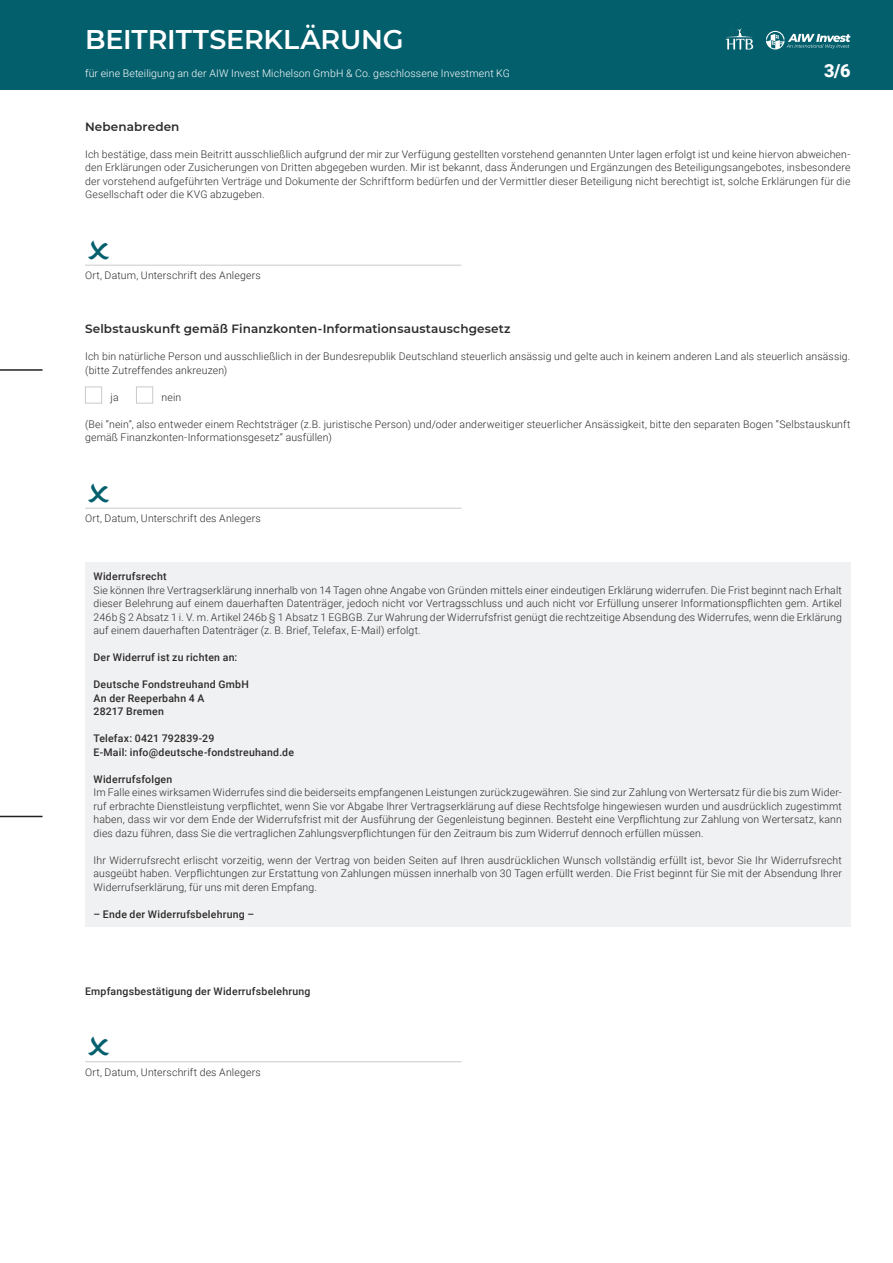
<style>
.page{position:relative;width:893px;height:1263px;background:#fff}
.page>*{position:absolute;margin:0;border:0;box-sizing:border-box;transform-origin:0 0}
.t1{font:600 27px "Montserrat";letter-spacing:-.005em;color:#fff}
.t2{font:900 18px "Roboto";color:#fff}
.t3{font:600 12px "Montserrat";letter-spacing:.01em;color:#2e2b2c}
.t4{font:300 10.5px/13.5px "Roboto";letter-spacing:.015em;color:#2e2b2c;text-align:justify}
.t5{font:500 10.5px/13.5px "Roboto";letter-spacing:.025em;color:#2e2b2c}
.t6{font:300 10.5px "Roboto";letter-spacing:.015em;color:#fff}
</style>
<div class="page">
<hr style="left:0;top:369px;width:43px;height:2px;background:#231f20">
<hr style="left:0;top:816px;width:43px;height:1px;background:#231f20">
<div style="left:0;top:0;width:893px;height:90px;background:#045f6d"></div>
<svg style="left:766px;top:31px;width:84px;height:19px"></svg>
<svg style="left:726px;top:28px;width:27px;height:22px"></svg>
<hr style="left:85px;top:265px;width:376px;height:1px;background:#c9cacc">
<hr style="left:85px;top:508px;width:376px;height:1px;background:#c9cacc">
<hr style="left:85px;top:1061px;width:376px;height:1px;background:#c9cacc">
<div style="left:85px;top:386px;width:17px;height:18px;background:#fff;border:1px solid #c9cacc"></div>
<div style="left:136px;top:386px;width:17px;height:18px;background:#fff;border:1px solid #c9cacc"></div>
<div style="left:85px;top:562px;width:765px;height:365px;background:#f0f1f2"></div>
<h1 class="t1" style="left:85px;top:20px;width:320px">BEITRITTSERKLÄRUNG</h1>
<p class="t6" style="left:85px;top:65px;width:426px">für eine Beteiligung an der AIW Invest Michelson GmbH &amp; Co. geschlossene Investment KG</p>
<h2 class="t2" style="left:824px;top:57px;width:28px">3/6</h2>
<p class="t3" style="left:85px;top:118px;width:96px">Nebenabreden</p>
<p class="t4" style="left:85px;top:147px;width:767px">Ich bestätige, dass mein Beitritt ausschließlich aufgrund der mir zur Verfügung gestellten vorstehend genannten Unter lagen erfolgt ist und keine hiervon abweichen&shy;den Erklärungen oder Zusicherungen von Dritten abgegeben wurden. Mir ist bekannt, dass Änderungen und Ergänzungen des Beteiligungsangebotes, insbesondere der vorstehend aufgeführten Verträge und Dokumente der Schriftform bedürfen und der Vermittler dieser Beteiligung nicht berechtigt ist, solche Erklärungen für die Gesellschaft oder die KVG abzugeben.</p>
<p class="t4" style="left:85px;top:268px;width:177px">Ort, Datum, Unterschrift des Anlegers</p>
<p class="t3" style="left:85px;top:320px;width:427px">Selbstauskunft gemäß Finanzkonten-Informationsaustauschgesetz</p>
<p class="t4" style="left:85px;top:349px;width:767px">Ich bin natürliche Person und ausschließlich in der Bundesrepublik Deutschland steuerlich ansässig und gelte auch in keinem anderen Land als steuerlich ansässig. (bitte Zutreffendes ankreuzen)</p>
<p class="t4" style="left:111px;top:390px;width:10px">ja</p>
<p class="t4" style="left:162px;top:390px;width:21px">nein</p>
<p class="t4" style="left:85px;top:417px;width:767px">(Bei “nein”, also entweder einem Rechtsträger (z.B. juristische Person) und/oder anderweitiger steuerlicher Ansässigkeit, bitte den separaten Bogen “Selbstauskunft gemäß Finanzkonten-Informationsgesetz” ausfüllen)</p>
<p class="t4" style="left:85px;top:511px;width:177px">Ort, Datum, Unterschrift des Anlegers</p>
<p class="t5" style="left:94px;top:569px;width:75px">Widerrufsrecht</p>
<p class="t4" style="left:94px;top:583px;width:750px">Sie können Ihre Vertragserklärung innerhalb von 14 Tagen ohne Angabe von Gründen mittels einer eindeutigen Erklärung widerrufen. Die Frist beginnt nach Erhalt dieser Belehrung auf einem dauerhaften Datenträger, jedoch nicht vor Vertragsschluss und auch nicht vor Erfüllung unserer Informationspflichten gem. Artikel 246b § 2 Absatz 1 i. V. m. Artikel 246b § 1 Absatz 1 EGBGB. Zur Wahrung der Widerrufsfrist genügt die rechtzeitige Absendung des Widerrufes, wenn die Erklärung auf einem dauerhaften Datenträger (z. B. Brief, Telefax, E-Mail) erfolgt.</p>
<p class="t5" style="left:94px;top:650px;width:145px">Der Widerruf ist zu richten an:</p>
<p class="t5" style="left:94px;top:677px;width:157px">Deutsche Fondstreuhand GmbH<br>An der Reeperbahn 4 A<br>28217 Bremen</p>
<p class="t5" style="left:94px;top:731px;width:202px">Telefax: 0421 792839-29<br>E-Mail: info@deutsche-fondstreuhand.de</p>
<p class="t5" style="left:94px;top:772px;width:80px">Widerrufsfolgen</p>
<p class="t4" style="left:94px;top:785px;width:750px">Im Falle eines wirksamen Widerrufes sind die beiderseits empfangenen Leistungen zurückzugewähren. Sie sind zur Zahlung von Wertersatz für die bis zum Wider&shy;ruf erbrachte Dienstleistung verpflichtet, wenn Sie vor Abgabe Ihrer Vertragserklärung auf diese Rechtsfolge hingewiesen wurden und ausdrücklich zugestimmt haben, dass wir vor dem Ende der Widerrufsfrist mit der Ausführung der Gegenleistung beginnen. Besteht eine Verpflichtung zur Zahlung von Wertersatz, kann dies dazu führen, dass Sie die vertraglichen Zahlungsverpflichtungen für den Zeitraum bis zum Widerruf dennoch erfüllen müssen.</p>
<p class="t4" style="left:94px;top:853px;width:750px">Ihr Widerrufsrecht erlischt vorzeitig, wenn der Vertrag von beiden Seiten auf Ihren ausdrücklichen Wunsch vollständig erfüllt ist, bevor Sie Ihr Widerrufsrecht ausgeübt haben. Verpflichtungen zur Erstattung von Zahlungen müssen innerhalb von 30 Tagen erfüllt werden. Die Frist beginnt für Sie mit der Absendung Ihrer Widerrufserklärung, für uns mit deren Empfang.</p>
<p class="t5" style="left:94px;top:907px;width:162px">– Ende der Widerrufsbelehrung –</p>
<p class="t5" style="left:85px;top:984px;width:227px">Empfangsbestätigung der Widerrufsbelehrung</p>
<p class="t4" style="left:85px;top:1065px;width:177px">Ort, Datum, Unterschrift des Anlegers</p>
</div>
